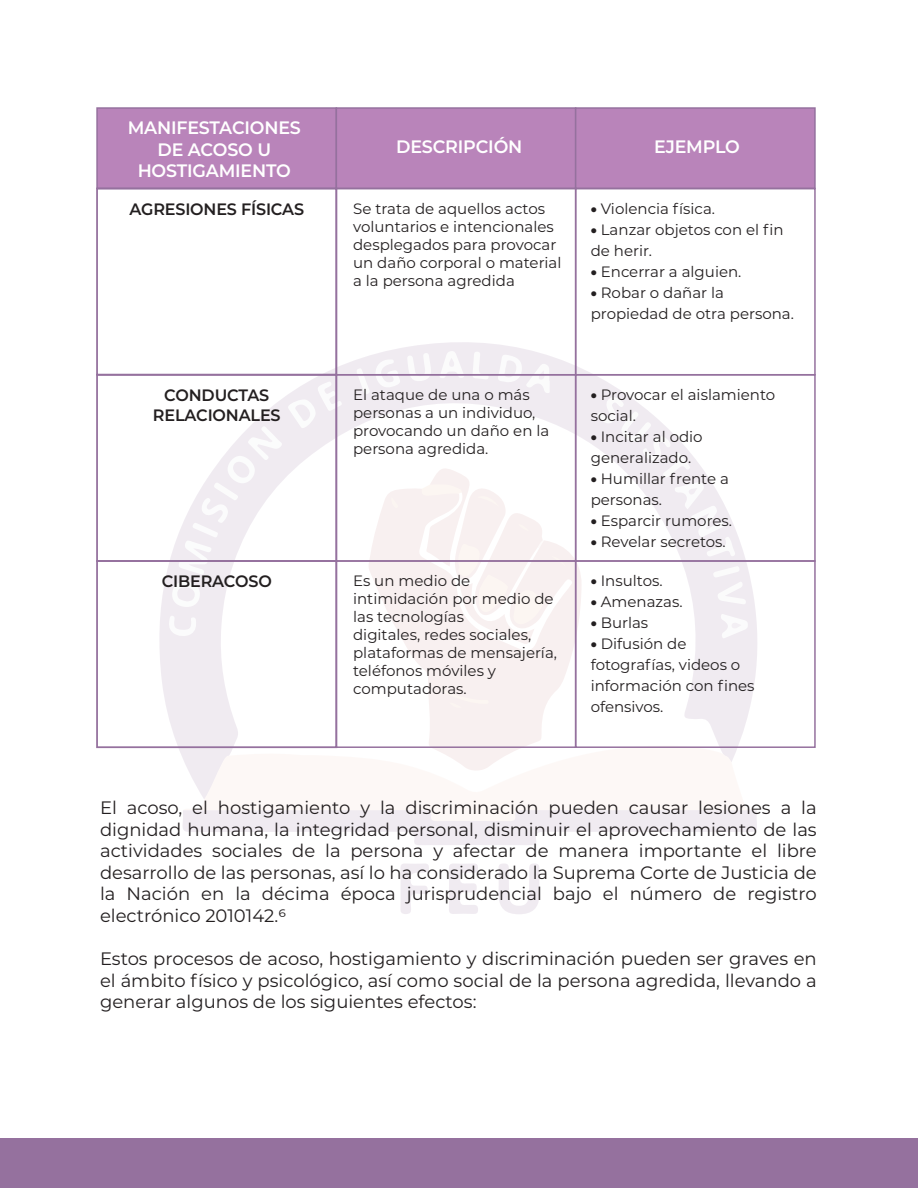
<style>
.page{position:relative;width:918px;height:1188px;background:#fff}
.page>*{position:absolute;margin:0;border:0;box-sizing:border-box;transform-origin:0 0}
.t1{font:18px/21.6px "Montserrat";color:#231f20;text-align:justify}
.t2{font:600 18px/21.6px "Montserrat";letter-spacing:-.01em;color:#fff;text-align:center}
.t3{font:600 16.5px/19.8px "Montserrat";letter-spacing:-.01em;color:#231f20;text-align:center}
.t4{font:15px/18px "Montserrat";color:#231f20}
.s1{font-weight:900}
</style>
<div class="page">
<div style="left:0;top:1139px;width:918px;height:49px;background:#95719e"></div>
<svg style="left:159px;top:342px;width:598px;height:416px"></svg>
<svg style="left:183px;top:748px;width:574px;height:51px;fill:#fdf8f6"></svg>
<svg style="left:183px;top:810px;width:574px;height:35px"></svg>
<svg style="left:449px;top:864px;width:29px;height:50px"></svg>
<svg style="left:499px;top:863px;width:40px;height:51px"></svg>
<svg style="left:400px;top:864px;width:29px;height:50px"></svg>
<div style="left:172px;top:581px;width:28px;height:26px;background:#fbfcfc;border-radius:50%"></div>
<svg style="left:168px;top:615px;width:28px;height:22px"></svg>
<svg style="left:472px;top:352px;width:17px;height:28px"></svg>
<svg style="left:713px;top:566px;width:33px;height:39px"></svg>
<svg style="left:356px;top:353px;width:75px;height:42px"></svg>
<svg style="left:367px;top:488px;width:215px;height:284px;fill:#f8f0f0"></svg>
<svg style="left:177px;top:587px;width:18px;height:14px"></svg>
<svg style="left:563px;top:379px;width:10px;height:18px"></svg>
<svg style="left:178px;top:381px;width:165px;height:195px"></svg>
<svg style="left:497px;top:354px;width:54px;height:39px"></svg>
<svg style="left:438px;top:351px;width:27px;height:28px"></svg>
<svg style="left:597px;top:396px;width:139px;height:161px"></svg>
<svg style="left:721px;top:613px;width:27px;height:26px"></svg>
<svg style="left:551px;top:556px;width:15px;height:11px"></svg>
<svg style="left:391px;top:497px;width:7px;height:12px"></svg>
<svg style="left:440px;top:688px;width:49px;height:21px"></svg>
<svg style="left:421px;top:467px;width:124px;height:177px"></svg>
<div style="left:96px;top:107px;width:241px;height:82px;background:#b984ba;border:2px solid #95719e"></div>
<div style="left:336px;top:107px;width:240px;height:82px;background:#b984ba;border:2px solid #95719e"></div>
<div style="left:575px;top:107px;width:241px;height:82px;background:#b984ba;border:2px solid #95719e"></div>
<div style="left:96px;top:188px;width:241px;height:188px;border:2px solid #95719e"></div>
<div style="left:336px;top:188px;width:240px;height:187px;border:2px solid #95719e"></div>
<div style="left:575px;top:188px;width:241px;height:187px;border:2px solid #95719e"></div>
<div style="left:96px;top:374px;width:241px;height:188px;border:2px solid #95719e"></div>
<div style="left:336px;top:374px;width:240px;height:188px;border:2px solid #95719e"></div>
<div style="left:575px;top:374px;width:241px;height:188px;border:2px solid #95719e"></div>
<div style="left:96px;top:560px;width:241px;height:188px;border:2px solid #95719e"></div>
<div style="left:336px;top:560px;width:240px;height:188px;border:2px solid #95719e"></div>
<div style="left:575px;top:560px;width:241px;height:188px;border:2px solid #95719e"></div>
<p class="t2" style="left:128px;top:116px;width:175px">MANIFESTACIONES<br>DE ACOSO U<br>HOSTIGAMIENTO</p>
<p class="t2" style="left:396px;top:135px;width:128px">DESCRIPCIÓN</p>
<p class="t2" style="left:654px;top:135px;width:87px">EJEMPLO</p>
<p class="t3" style="left:129px;top:198px;width:176px">AGRESIONES FÍSICAS</p>
<p class="t4" style="left:353px;top:199px;width:210px">Se trata de aquellos actos voluntarios e intencionales desplegados para provocar un daño corporal o material a la persona agredida</p>
<p class="t4" style="left:591px;top:199px;width:126px"><span class="s1">•</span> Violencia física.</p>
<p class="t4" style="left:591px;top:218px;width:194px;line-height:21px"><span class="s1">•</span> Lanzar objetos con el fin de herir.</p>
<p class="t4" style="left:591px;top:262px;width:152px"><span class="s1">•</span> Encerrar a alguien.</p>
<p class="t4" style="left:591px;top:281px;width:205px;line-height:21px"><span class="s1">•</span> Robar o dañar la propiedad de otra persona.</p>
<p class="t3" style="left:153px;top:385px;width:129px">CONDUCTAS<br>RELACIONALES</p>
<p class="t4" style="left:353px;top:385px;width:198px">El ataque de una o más personas a un individuo, provocando un daño en la persona agredida.</p>
<p class="t4" style="left:591px;top:384px;width:186px;line-height:21px"><span class="s1">•</span> Provocar el aislamiento social.</p>
<p class="t4" style="left:591px;top:426px;width:113px;line-height:21px"><span class="s1">•</span> Incitar al odio generalizado.</p>
<p class="t4" style="left:591px;top:468px;width:140px;line-height:21px"><span class="s1">•</span> Humillar frente a personas.</p>
<p class="t4" style="left:591px;top:511px;width:143px"><span class="s1">•</span> Esparcir rumores.</p>
<p class="t4" style="left:591px;top:532px;width:137px"><span class="s1">•</span> Revelar secretos.</p>
<p class="t3" style="left:162px;top:571px;width:112px">CIBERACOSO</p>
<p class="t4" style="left:353px;top:571px;width:205px">Es un medio de intimidación por medio de las tecnologías<br>digitales, redes sociales, plataformas de mensajería, teléfonos móviles y computadoras.</p>
<p class="t4" style="left:591px;top:571px;width:73px"><span class="s1">•</span> Insultos.</p>
<p class="t4" style="left:591px;top:592px;width:93px"><span class="s1">•</span> Amenazas.</p>
<p class="t4" style="left:591px;top:613px;width:59px"><span class="s1">•</span> Burlas</p>
<p class="t4" style="left:591px;top:633px;width:165px;line-height:21px"><span class="s1">•</span> Difusión de fotografías, videos o información con fines ofensivos.</p>
<p class="t1" style="left:100px;top:796px;width:718px">El acoso, el hostigamiento y la discriminación pueden causar lesiones a la dignidad humana, la integridad personal, disminuir el aprovechamiento de las actividades sociales de la persona y afectar de manera importante el libre desarrollo de las personas, así lo ha considerado la Suprema Corte de Justicia de la Nación en la décima época jurisprudencial bajo el número de registro electrónico 2010142.6</p>
<p class="t1" style="left:100px;top:947px;width:718px">Estos procesos de acoso, hostigamiento y discriminación pueden ser graves en el ámbito físico y psicológico, así como social de la persona agredida, llevando a generar algunos de los siguientes efectos:</p>
</div>
